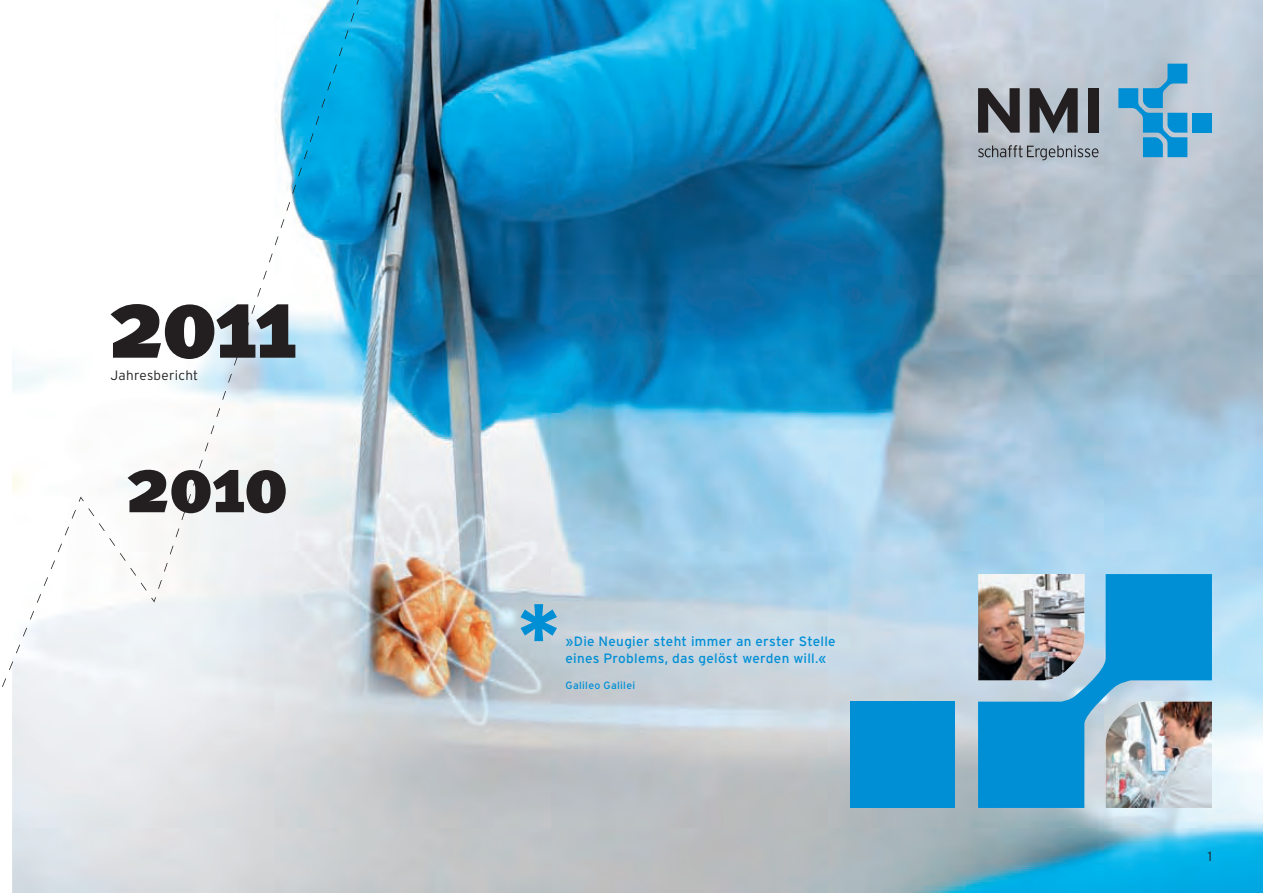
<style>
.page{position:relative;width:1263px;height:893px;background:#fff}
.page>*{position:absolute;margin:0;border:0;box-sizing:border-box;transform-origin:0 0}
.t1{font:13.5px/17px "Interstate SCW";letter-spacing:.02em;color:#008fd5}
.t2{font:300 13.5px "Interstate SCW";letter-spacing:.015em;color:#231f20}
.t3{font:10.5px "Interstate SCW";color:#008fd5}
</style>
<div class="page">
<img style="left:370px;top:0;width:893px;height:893px">
<svg style="left:520px;top:604px;width:37px;height:37px"></svg>
<svg style="left:978px;top:574px;width:234px;height:234px;fill:#008fd5"></svg>
<img style="left:978px;top:574px;width:106px;height:106px">
<div style="left:850px;top:702px;width:105px;height:106px;background:#008fd5"></div>
<img style="left:1106px;top:702px;width:106px;height:106px">
<svg style="left:2px;top:0;width:368px;height:893px"></svg>
<svg style="left:978px;top:88px;width:42px;height:45px"></svg>
<svg style="left:1029px;top:88px;width:49px;height:46px"></svg>
<div style="left:1088px;top:88px;width:10px;height:45px;background:#231f20"></div>
<div style="left:1192px;top:113px;width:20px;height:20px;background:#008fd5"></div>
<svg style="left:1118px;top:64px;width:69px;height:93px"></svg>
<svg style="left:978px;top:145px;width:120px;height:15px"></svg>
<p class="t2" style="left:111px;top:367px;width:89px">Jahresbericht</p>
<p class="t1" style="left:566px;top:633px;width:272px">»die neugier steht immer an erster stelle eines Problems, das gelöst werden will.«</p>
<p class="t3" style="left:566px;top:679px;width:71px">Galileo Galilei</p>
<p class="t2" style="left:1208px;top:849px;width:6px">1</p>
</div>
